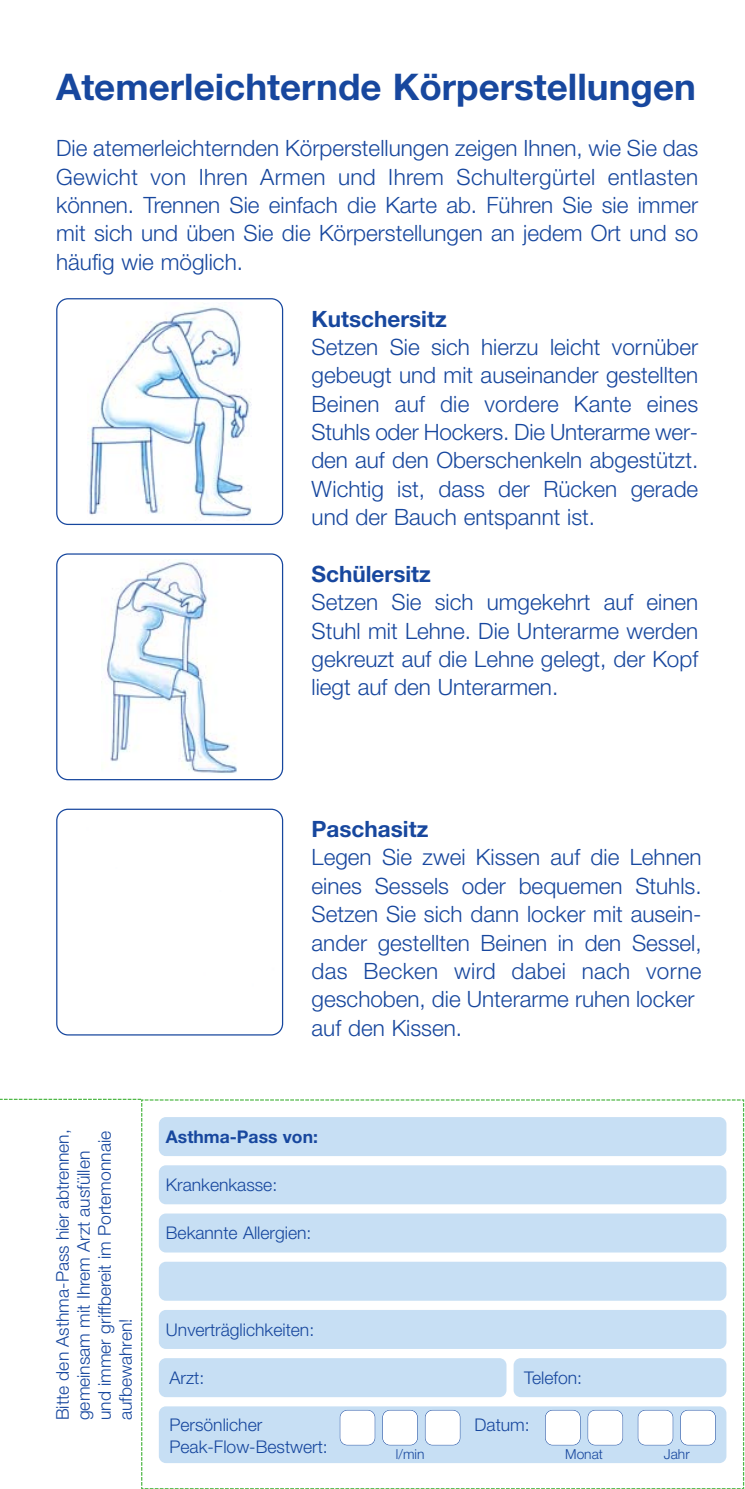
<style>
.page{position:relative;width:745px;height:1489px;background:#fff}
.page>*{position:absolute;margin:0;border:0;box-sizing:border-box;transform-origin:0 0}
.t1{font:700 36.75px "Helvetica Neue";color:#17479e}
.t2{font:300 22.5px/28.2px "Helvetica Neue";color:#17479e;text-align:justify}
.t3{font:700 22.5px "Helvetica Neue";color:#17479e}
.t4{font:300 17.5px/21px "Helvetica Neue";color:#17479e}
.t5{font:700 17.5px "Helvetica Neue";color:#17479e}
.t6{font:300 13.75px "Helvetica Neue";color:#17479e}
</style>
<div class="page">
<svg style="left:0;top:1098px;width:743px;height:390px"></svg>
<img style="left:88px;top:307px;width:163px;height:210px">
<div style="left:56px;top:298px;width:227px;height:227px;border:2px solid #17479e;border-radius:12px"></div>
<img style="left:106px;top:559px;width:131px;height:215px">
<div style="left:56px;top:553px;width:227px;height:227px;border:2px solid #17479e;border-radius:12px"></div>
<div style="left:56px;top:808px;width:227px;height:227px;border:2px solid #17479e;border-radius:12px"></div>
<div style="left:159px;top:1116px;width:567px;height:39px;background:#c7dff4;border-radius:7px"></div>
<div style="left:159px;top:1165px;width:567px;height:39px;background:#c7dff4;border-radius:7px"></div>
<div style="left:159px;top:1213px;width:567px;height:39px;background:#c7dff4;border-radius:7px"></div>
<div style="left:159px;top:1261px;width:567px;height:39px;background:#c7dff4;border-radius:7px"></div>
<div style="left:159px;top:1309px;width:567px;height:39px;background:#c7dff4;border-radius:7px"></div>
<div style="left:159px;top:1357px;width:347px;height:39px;background:#c7dff4;border-radius:7px"></div>
<div style="left:159px;top:1406px;width:567px;height:56px;background:#c7dff4;border-radius:7px"></div>
<div style="left:340px;top:1409px;width:35px;height:35px;background:#fff;border-radius:7px"></div>
<div style="left:339px;top:1409px;width:36px;height:36px;border:1px solid #17479e;border-radius:8px"></div>
<div style="left:382px;top:1409px;width:35px;height:35px;background:#fff;border-radius:7px"></div>
<div style="left:382px;top:1409px;width:35px;height:36px;border:1px solid #17479e;border-radius:8px"></div>
<div style="left:545px;top:1409px;width:35px;height:35px;background:#fff;border-radius:7px"></div>
<div style="left:544px;top:1409px;width:36px;height:36px;border:1px solid #17479e;border-radius:8px"></div>
<div style="left:587px;top:1409px;width:35px;height:35px;background:#fff;border-radius:7px"></div>
<div style="left:587px;top:1409px;width:35px;height:36px;border:1px solid #17479e;border-radius:8px"></div>
<div style="left:637px;top:1409px;width:35px;height:35px;background:#fff;border-radius:7px"></div>
<div style="left:637px;top:1409px;width:35px;height:36px;border:1px solid #17479e;border-radius:8px"></div>
<div style="left:680px;top:1409px;width:35px;height:35px;background:#fff;border-radius:7px"></div>
<div style="left:680px;top:1409px;width:35px;height:36px;border:1px solid #17479e;border-radius:8px"></div>
<div style="left:425px;top:1409px;width:35px;height:35px;background:#fff;border-radius:7px"></div>
<div style="left:424px;top:1409px;width:36px;height:36px;border:1px solid #17479e;border-radius:8px"></div>
<div style="left:513px;top:1357px;width:213px;height:39px;background:#c7dff4;border-radius:7px"></div>
<h1 class="t1" style="left:56px;top:73px;width:641px">Atemerleichternde Körperstellungen</h1>
<p class="t2" style="left:56px;top:136px;width:643px">Die atemerleichternden Körperstellungen zeigen Ihnen, wie Sie das Gewicht von Ihren Armen und Ihrem Schultergürtel entlasten können. Trennen Sie einfach die Karte ab. Führen Sie sie immer mit sich und üben Sie die Körperstellungen an jedem Ort und so häufig wie möglich.</p>
<p class="t3" style="left:311px;top:310px;width:136px">Kutschersitz</p>
<p class="t2" style="left:311px;top:335px;width:388px">Setzen Sie sich hierzu leicht vornüber gebeugt und mit auseinander gestellten Beinen auf die vordere Kante eines Stuhls oder Hockers. Die Unterarme wer&shy;den auf den Oberschenkeln abgestützt.<br>Wichtig ist, dass der Rücken gerade und der Bauch entspannt ist.</p>
<p class="t3" style="left:311px;top:565px;width:121px">Schülersitz</p>
<p class="t2" style="left:311px;top:590px;width:388px">Setzen Sie sich umgekehrt auf einen Stuhl mit Lehne. Die Unterarme werden gekreuzt auf die Lehne gelegt, der Kopf liegt auf den Unterarmen.</p>
<p class="t3" style="left:311px;top:821px;width:118px">Paschasitz</p>
<p class="t2" style="left:311px;top:845px;width:391px;text-align:left">Legen Sie zwei Kissen auf die Lehnen eines Sessels oder bequemen Stuhls.<br>Setzen Sie sich dann locker mit ausein&shy;ander gestellten Beinen in den Sessel, das Becken wird dabei nach vorne geschoben, die Unterarme ruhen locker auf den Kissen.</p>
<p class="t4" style="left:54px;top:1419px;width:292px;rotate:-90deg">Bitte den Asthma-Pass hier abtrennen, gemeinsam mit Ihrem Arzt ausfüllen und immer griffbereit im Portemonnaie aufbewahren!</p>
<p class="t5" style="left:166px;top:1130px;width:153px">Asthma-Pass von:</p>
<p class="t4" style="left:166px;top:1176px;width:113px">Krankenkasse:</p>
<p class="t4" style="left:166px;top:1224px;width:147px">Bekannte Allergien:</p>
<p class="t4" style="left:166px;top:1320px;width:150px">Unverträglichkeiten:</p>
<p class="t4" style="left:169px;top:1368px;width:36px">Arzt:</p>
<p class="t4" style="left:169px;top:1414px;width:160px;line-height:22.2px">Persönlicher<br>Peak-Flow-Bestwert:</p>
<p class="t4" style="left:474px;top:1415px;width:57px">Datum:</p>
<p class="t4" style="left:524px;top:1368px;width:59px">Telefon:</p>
<p class="t6" style="left:395px;top:1448px;width:30px">l/min</p>
<p class="t6" style="left:565px;top:1448px;width:39px">Monat</p>
<p class="t6" style="left:663px;top:1448px;width:27px">Jahr</p>
</div>
